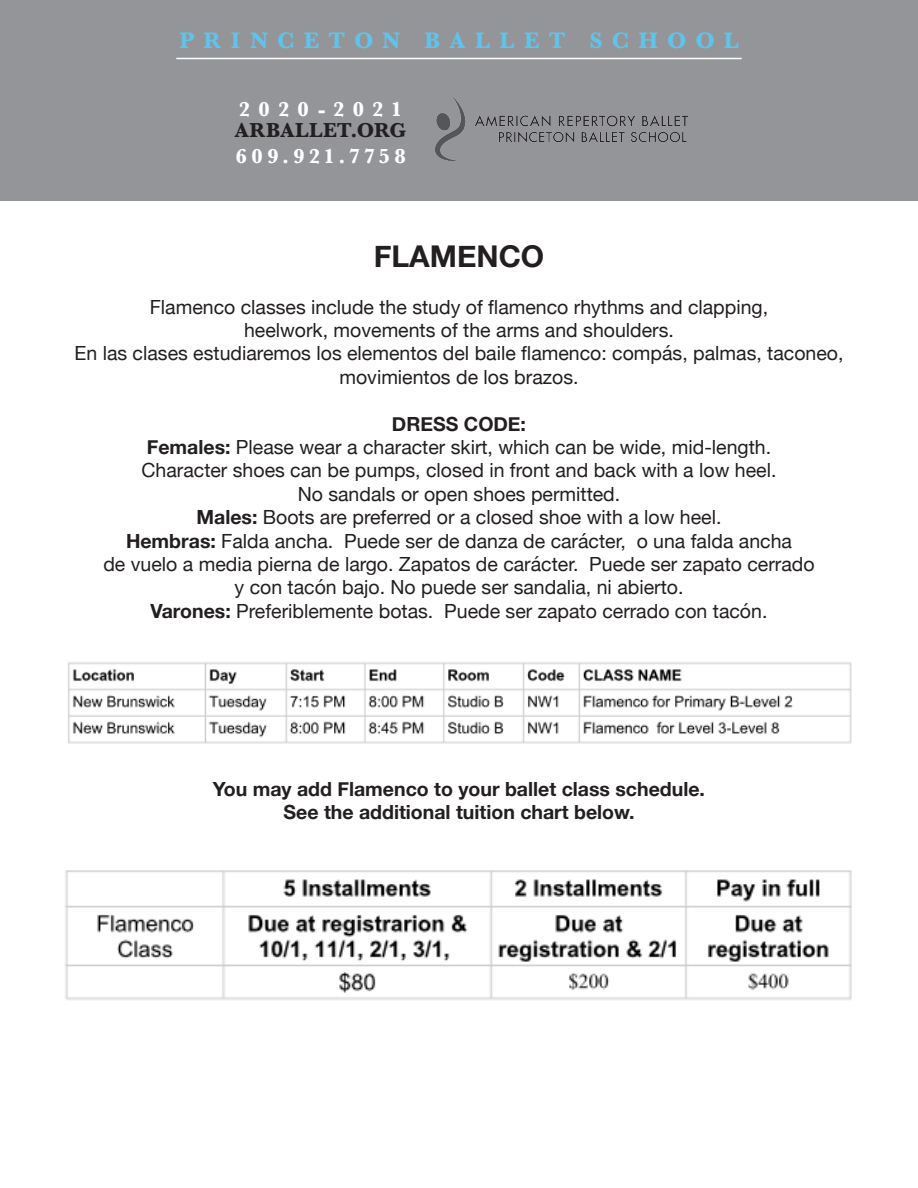
<style>
.page{position:relative;width:918px;height:1188px;background:#fff}
.page>*{position:absolute;margin:0;border:0;box-sizing:border-box;transform-origin:0 0}
.t1{font:700 30px "Helvetica Neue";color:#231f20}
.t2{font:700 23.4px "Baskerville";letter-spacing:.395em;color:#5fc4eb}
.t3{font:700 21px/25.5px "Baskerville";letter-spacing:.045em;color:#231f20}
.t4{font:700 21px "Baskerville";letter-spacing:.39em;color:#fff}
.t5{font:19.5px/23.4px "Helvetica Neue";color:#231f20;text-align:center}
.t6{font:700 19.5px/23.4px "Helvetica Neue";color:#231f20;text-align:center}
.s1{color:#fff}
.s2{font-weight:700}
</style>
<div class="page">
<div style="left:0;top:0;width:918px;height:200px;background:#949599"></div>
<img style="left:436px;top:96px;width:251px;height:64px">
<hr style="left:176px;top:58px;width:566px;height:1px;background:#fff">
<img style="left:68px;top:662px;width:784px;height:82px">
<img style="left:64px;top:870px;width:788px;height:130px">
<p class="t2" style="left:179px;top:24px;width:561px">PRINCETON BALLET SCHOOL</p>
<p class="t4" style="left:239px;top:95px;width:165px">2020-2021</p>
<p class="t3" style="left:235px;top:118px;width:172px">ARBALLET.ORG<br><span class="s1">609.921.7758</span></p>
<p class="t1" style="left:374px;top:233px;width:172px">FLAMENCO</p>
<p class="t5" style="left:150px;top:296px;width:620px">Flamenco classes include the study of flamenco rhythms and clapping, heelwork, movements of the arms and shoulders.</p>
<p class="t5" style="left:75px;top:343px;width:770px">En las clases estudiaremos los elementos del baile flamenco: compás, palmas, taconeo, movimientos de los brazos.</p>
<p class="t6" style="left:392px;top:413px;width:136px">DRESS CODE:</p>
<p class="t5" style="left:142px;top:437px;width:636px"><span class="s2">Females:</span> Please wear a character skirt, which can be wide, mid-length.<br>Character shoes can be pumps, closed in front and back with a low heel.<br>No sandals or open shoes permitted.</p>
<p class="t5" style="left:196px;top:507px;width:527px"><span class="s2">Males:</span> Boots are preferred or a closed shoe with a low heel.</p>
<p class="t5" style="left:103px;top:530px;width:713px"><span class="s2">Hembras:</span> Falda ancha. Puede ser de danza de carácter, o una falda ancha<br>de vuelo a media pierna de largo. Zapatos de carácter. Puede ser zapato cerrado y con tacón bajo. No puede ser sandalia, ni abierto.</p>
<p class="t5" style="left:151px;top:600px;width:618px"><span class="s2">Varones:</span> Preferiblemente botas. Puede ser zapato cerrado con tacón.</p>
<p class="t6" style="left:213px;top:778px;width:494px">You may add Flamenco to your ballet class schedule.<br>See the additional tuition chart below.</p>
</div>
